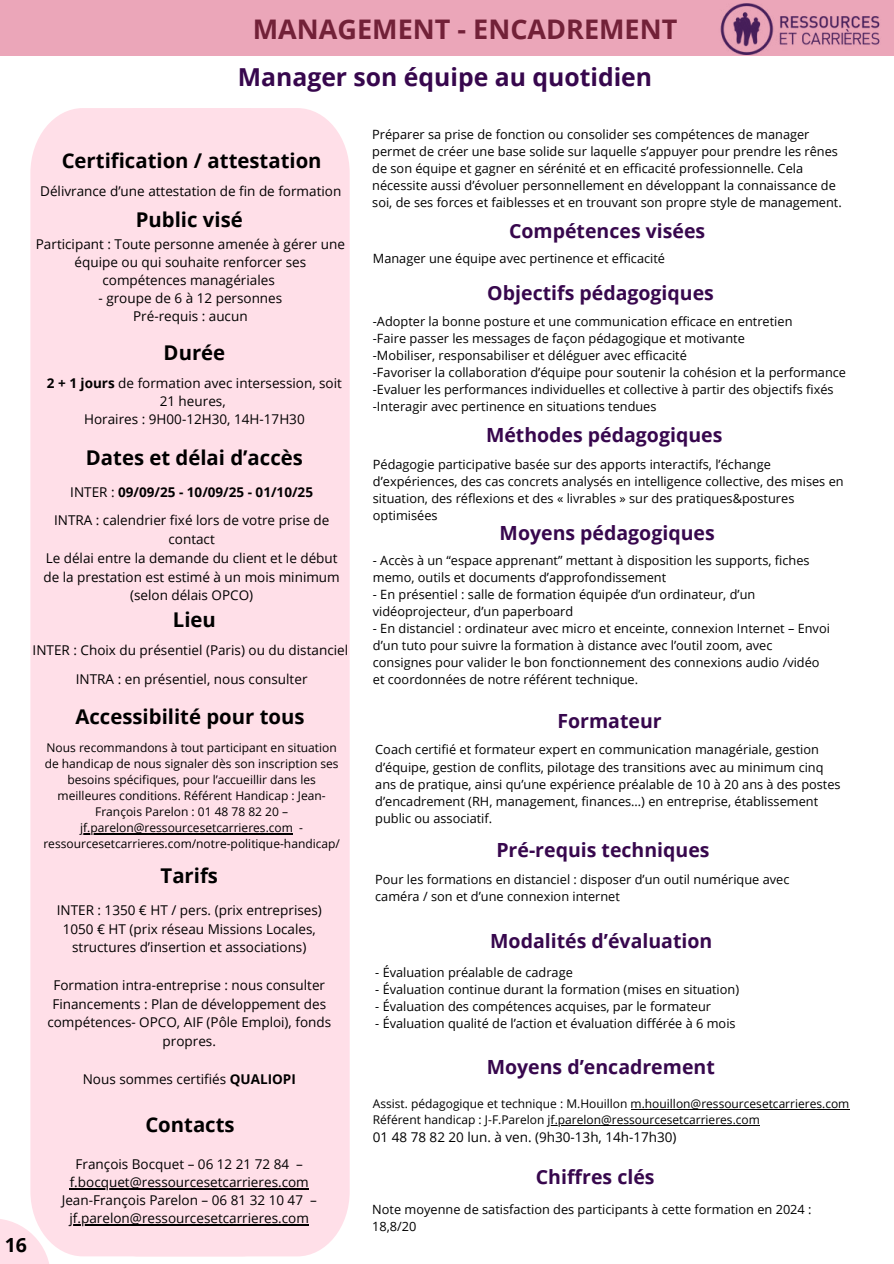
<style>
.page{position:relative;width:894px;height:1264px;background:#fff}
.page>*{position:absolute;margin:0;border:0;box-sizing:border-box;transform-origin:0 0}
.t1{font:700 27px "Open Sans";color:#722138}
.t2{font:700 24.75px "Open Sans";color:#37074d}
.t3{font:700 20.25px "Open Sans";color:#000}
.t4{font:700 19.5px "Open Sans";color:#37074d}
.t5{font:700 19.5px "Open Sans";color:#000}
.t6{font:13.5px/18px "Open Sans";color:#000;text-align:center}
.t7{font:12.75px/17px "Open Sans";color:#000}
.t8{font:12px/16px "Open Sans";color:#000;text-align:center}
.s1{font-weight:700}
</style>
<div class="page">
<div style="left:0;top:0;width:893px;height:55px;background:#eba6b9"></div>
<img style="left:720px;top:3px;width:160px;height:52px">
<svg style="left:294px;top:108px;width:55px;height:1148px;background:#ffe1e9"></svg>
<div style="left:294px;top:123px;width:43px;height:1118px;background:#ffdfe8"></div>
<svg style="left:30px;top:108px;width:264px;height:1148px;background:#fee1e9"></svg>
<div style="left:42px;top:123px;width:240px;height:1118px;background:#ffdfe8"></div>
<hr style="left:70px;top:1188px;width:239px;height:1px;background:#000">
<hr style="left:69px;top:1224px;width:240px;height:1px;background:#000">
<hr style="left:80px;top:833px;width:213px;height:1px;background:#000">
<svg style="left:0;top:1218px;width:51px;height:45px;fill:#ffdfe8"></svg>
<hr style="left:630px;top:1108px;width:219px;height:1px;background:#000">
<hr style="left:547px;top:1124px;width:212px;height:1px;background:#000">
<h1 class="t1" style="left:253px;top:10px;width:426px">MANAGEMENT - ENCADREMENT</h1>
<h2 class="t2" style="left:238px;top:60px;width:415px">Manager son équipe au quotidien</h2>
<h3 class="t3" style="left:62px;top:146px;width:261px">Certification / attestation</h3>
<p class="t6" style="left:40px;top:181px;width:302px">Délivrance d’une attestation de fin de formation</p>
<h3 class="t3" style="left:136px;top:205px;width:108px">Public visé</h3>
<p class="t6" style="left:36px;top:234px;width:310px">Participant : Toute personne amenée à gérer une équipe ou qui souhaite renforcer ses compétences managériales</p>
<p class="t6" style="left:98px;top:288px;width:185px">- groupe de 6 à 12 personnes<br>Pré-requis : aucun</p>
<h3 class="t3" style="left:163px;top:338px;width:63px">Durée</h3>
<p class="t6" style="left:47px;top:374px;width:296px"><span class="s1">2 + 1 jours</span> de formation avec intersession, soit<br>21 heures,<br>Horaires : 9H00-12H30, 14H-17H30</p>
<h3 class="t3" style="left:86px;top:443px;width:218px">Dates et délai d’accès</h3>
<p class="t6" style="left:54px;top:477px;width:277px;line-height:28.8px">INTER : <span class="s1">09/09/25 - 10/09/25 - 01/10/25<br></span>INTRA : calendrier fixé lors de votre prise de</p>
<p class="t6" style="left:43px;top:529px;width:298px;line-height:18.8px">contact<br>Le délai entre la demande du client et le début de la prestation est estimé à un mois minimum (selon délais OPCO)</p>
<h3 class="t3" style="left:173px;top:605px;width:45px">Lieu</h3>
<p class="t6" style="left:33px;top:641px;width:317px">INTER : Choix du présentiel (Paris) ou du distanciel</p>
<p class="t6" style="left:76px;top:670px;width:233px">INTRA : en présentiel, nous consulter</p>
<h3 class="t3" style="left:75px;top:702px;width:230px">Accessibilité pour tous</h3>
<p class="t8" style="left:43px;top:739px;width:298px">Nous recommandons à tout participant en situation de handicap de nous signaler dès son inscription ses besoins spécifiques, pour l’accueillir dans les meilleures conditions. Référent Handicap : Jean-François Parelon : 01 48 78 82 20 – jf.parelon@ressourcesetcarrieres.com - ressourcesetcarrieres.com/notre-politique-handicap/</p>
<h3 class="t3" style="left:160px;top:861px;width:59px">Tarifs</h3>
<p class="t6" style="left:57px;top:900px;width:266px;line-height:18.8px">INTER : 1350 € HT / pers. (prix entreprises)<br>1050 € HT (prix réseau Missions Locales, structures d’insertion et associations)</p>
<p class="t6" style="left:47px;top:975px;width:285px;line-height:18.8px">Formation intra-entreprise : nous consulter Financements : Plan de développement des compétences- OPCO, AIF (Pôle Emploi), fonds propres.</p>
<p class="t6" style="left:83px;top:1069px;width:214px">Nous sommes certifiés <span class="s1">QUALIOPI</span></p>
<h3 class="t5" style="left:5px;top:1231px;width:24px">16</h3>
<h3 class="t3" style="left:145px;top:1110px;width:91px">Contacts</h3>
<p class="t6" style="left:62px;top:1155px;width:256px">François Bocquet – 06 12 21 72 84 – f.bocquet@ressourcesetcarrieres.com Jean-François Parelon – 06 81 32 10 47 – jf.parelon@ressourcesetcarrieres.com</p>
<p class="t7" style="left:372px;top:125px;width:471px">Préparer sa prise de fonction ou consolider ses compétences de manager permet de créer une base solide sur laquelle s’appuyer pour prendre les rênes de son équipe et gagner en sérénité et en efficacité professionnelle. Cela nécessite aussi d’évoluer personnellement en développant la connaissance de soi, de ses forces et faiblesses et en trouvant son propre style de management.</p>
<h3 class="t4" style="left:509px;top:217px;width:198px">Compétences visées</h3>
<p class="t7" style="left:373px;top:249px;width:293px">Manager une équipe avec pertinence et efficacité</p>
<h3 class="t4" style="left:487px;top:279px;width:228px">Objectifs pédagogiques</h3>
<p class="t7" style="left:373px;top:312px;width:474px">-Adopter la bonne posture et une communication efficace en entretien<br>-Faire passer les messages de façon pédagogique et motivante<br>-Mobiliser, responsabiliser et déléguer avec efficacité<br>-Favoriser la collaboration d’équipe pour soutenir la cohésion et la performance -Evaluer les performances individuelles et collective à partir des objectifs fixés -Interagir avec pertinence en situations tendues</p>
<h3 class="t4" style="left:486px;top:421px;width:238px">Méthodes pédagogiques</h3>
<p class="t7" style="left:373px;top:455px;width:472px">Pédagogie participative basée sur des apports interactifs, l’échange d’expériences, des cas concrets analysés en intelligence collective, des mises en situation, des réflexions et des « livrables » sur des pratiques&amp;postures optimisées</p>
<h3 class="t4" style="left:499px;top:519px;width:216px">Moyens pédagogiques</h3>
<p class="t7" style="left:373px;top:552px;width:438px">- Accès à un “espace apprenant” mettant à disposition les supports, fiches memo, outils et documents d’approfondissement</p>
<p class="t7" style="left:373px;top:586px;width:384px">- En présentiel : salle de formation équipée d’un ordinateur, d’un vidéoprojecteur, d’un paperboard</p>
<p class="t7" style="left:373px;top:620px;width:458px">- En distanciel : ordinateur avec micro et enceinte, connexion Internet – Envoi d’un tuto pour suivre la formation à distance avec l’outil zoom, avec consignes pour valider le bon fonctionnement des connexions audio /vidéo et coordonnées de notre référent technique.</p>
<h3 class="t4" style="left:557px;top:707px;width:106px">Formateur</h3>
<p class="t7" style="left:375px;top:741px;width:467px">Coach certifié et formateur expert en communication managériale, gestion d’équipe, gestion de conflits, pilotage des transitions avec au minimum cinq ans de pratique, ainsi qu’une expérience préalable de 10 à 20 ans à des postes d’encadrement (RH, management, finances…) en entreprise, établissement public ou associatif.</p>
<h3 class="t4" style="left:496px;top:836px;width:215px">Pré-requis techniques</h3>
<p class="t7" style="left:375px;top:870px;width:415px">Pour les formations en distanciel : disposer d’un outil numérique avec caméra / son et d’une connexion internet</p>
<h3 class="t4" style="left:490px;top:927px;width:223px">Modalités d’évaluation</h3>
<p class="t7" style="left:375px;top:964px;width:199px">- Évaluation préalable de cadrage</p>
<p class="t7" style="left:375px;top:981px;width:365px">- Évaluation continue durant la formation (mises en situation)</p>
<p class="t7" style="left:375px;top:998px;width:337px">- Évaluation des compétences acquises, par le formateur</p>
<p class="t7" style="left:375px;top:1015px;width:362px">- Évaluation qualité de l’action et évaluation différée à 6 mois</p>
<h3 class="t4" style="left:486px;top:1053px;width:229px">Moyens d’encadrement</h3>
<p class="t8" style="left:373px;top:1095px;width:478px;text-align:left">Assist. pédagogique et technique : M.Houillon m.houillon@ressourcesetcarrieres.com<br>Référent handicap : J-F.Parelon jf.parelon@ressourcesetcarrieres.com</p>
<p class="t6" style="left:373px;top:1127px;width:305px">01 48 78 82 20 lun. à ven. (9h30-13h, 14h-17h30)</p>
<h3 class="t4" style="left:535px;top:1163px;width:120px">Chiffres clés</h3>
<p class="t7" style="left:372px;top:1200px;width:440px">Note moyenne de satisfaction des participants à cette formation en 2024 :<br>18,8/20</p>
</div>
